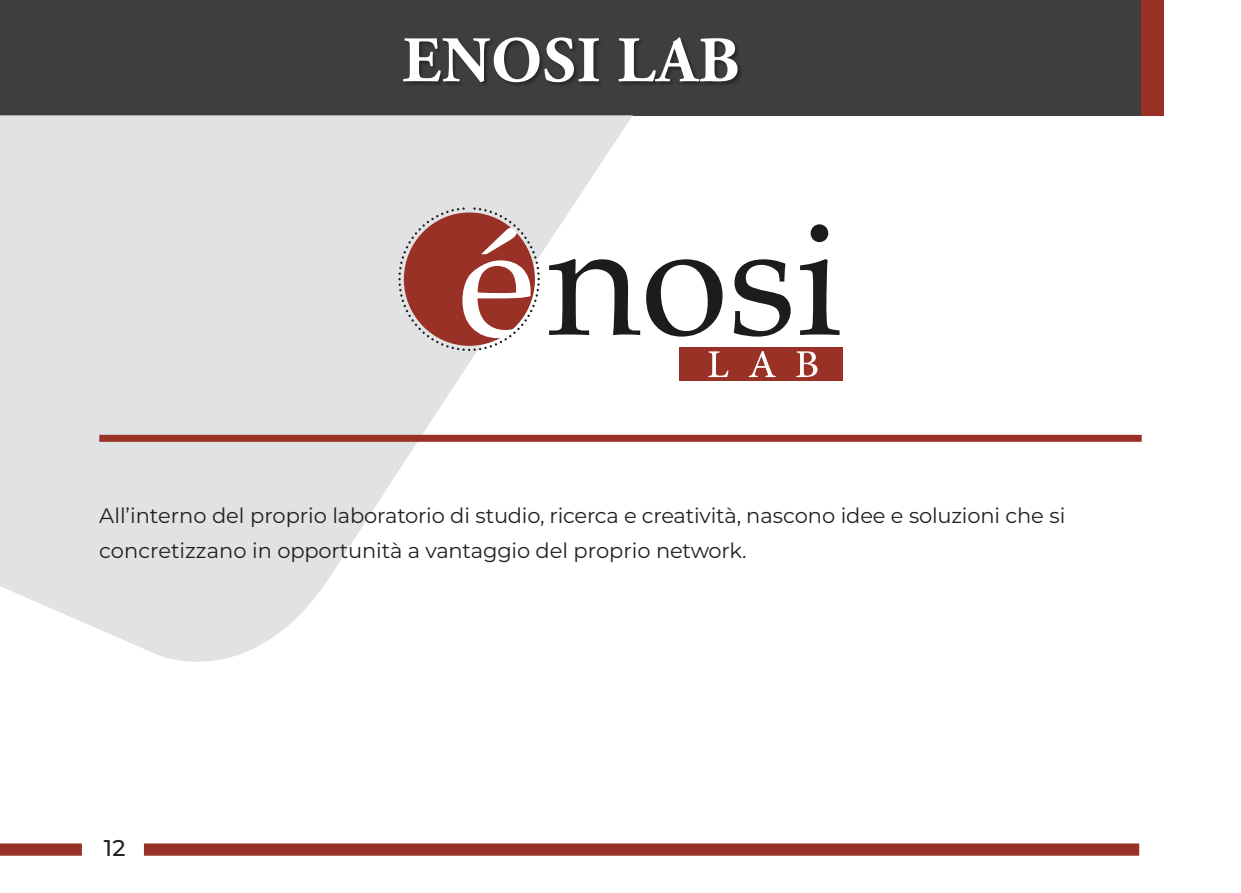
<style>
.page{position:relative;width:1241px;height:893px;background:#fff}
.page>*{position:absolute;margin:0;border:0;box-sizing:border-box;transform-origin:0 0}
.t1{font:700 64.75px "Adobe Garamond Pro";letter-spacing:.015em;color:#fff}
.t2{font:500 22.75px "Montserrat";color:#231f20}
.t3{font:21px/35px "Montserrat";letter-spacing:-.01em;color:#231f20}
</style>
<div class="page">
<div style="left:0;top:0;width:1141px;height:115px;background:#3e3e3f"></div>
<div style="left:1141px;top:0;width:22px;height:115px;background:#9a3127"></div>
<svg style="left:0;top:115px;width:632px;height:547px;fill:#e1e2e4"></svg>
<div style="left:403px;top:38px;width:340px;height:49px;background:#231f20;opacity:.75"></div>
<div style="left:144px;top:843px;width:994px;height:13px;background:#9a3127"></div>
<div style="left:0;top:843px;width:82px;height:13px;background:#9a3127"></div>
<div style="left:99px;top:435px;width:1042px;height:7px;background:#9a3127"></div>
<svg style="left:398px;top:207px;width:141px;height:144px"></svg>
<div style="left:679px;top:347px;width:163px;height:34px;background:#9a3127"></div>
<svg style="left:708px;top:351px;width:20px;height:26px"></svg>
<svg style="left:748px;top:351px;width:27px;height:26px"></svg>
<svg style="left:796px;top:351px;width:21px;height:26px"></svg>
<svg style="left:549px;top:259px;width:91px;height:76px"></svg>
<svg style="left:646px;top:259px;width:76px;height:78px"></svg>
<svg style="left:733px;top:259px;width:57px;height:78px"></svg>
<svg style="left:800px;top:224px;width:39px;height:111px"></svg>
<h1 class="t1" style="left:402px;top:23px;width:338px">ENOSI LAB</h1>
<p class="t3" style="left:99px;top:497px;width:967px">All’interno del proprio laboratorio di studio, ricerca e creatività, nascono idee e soluzioni che si concretizzano in opportunità a vantaggio del proprio network.</p>
<p class="t2" style="left:104px;top:832px;width:23px">12</p>
</div>
